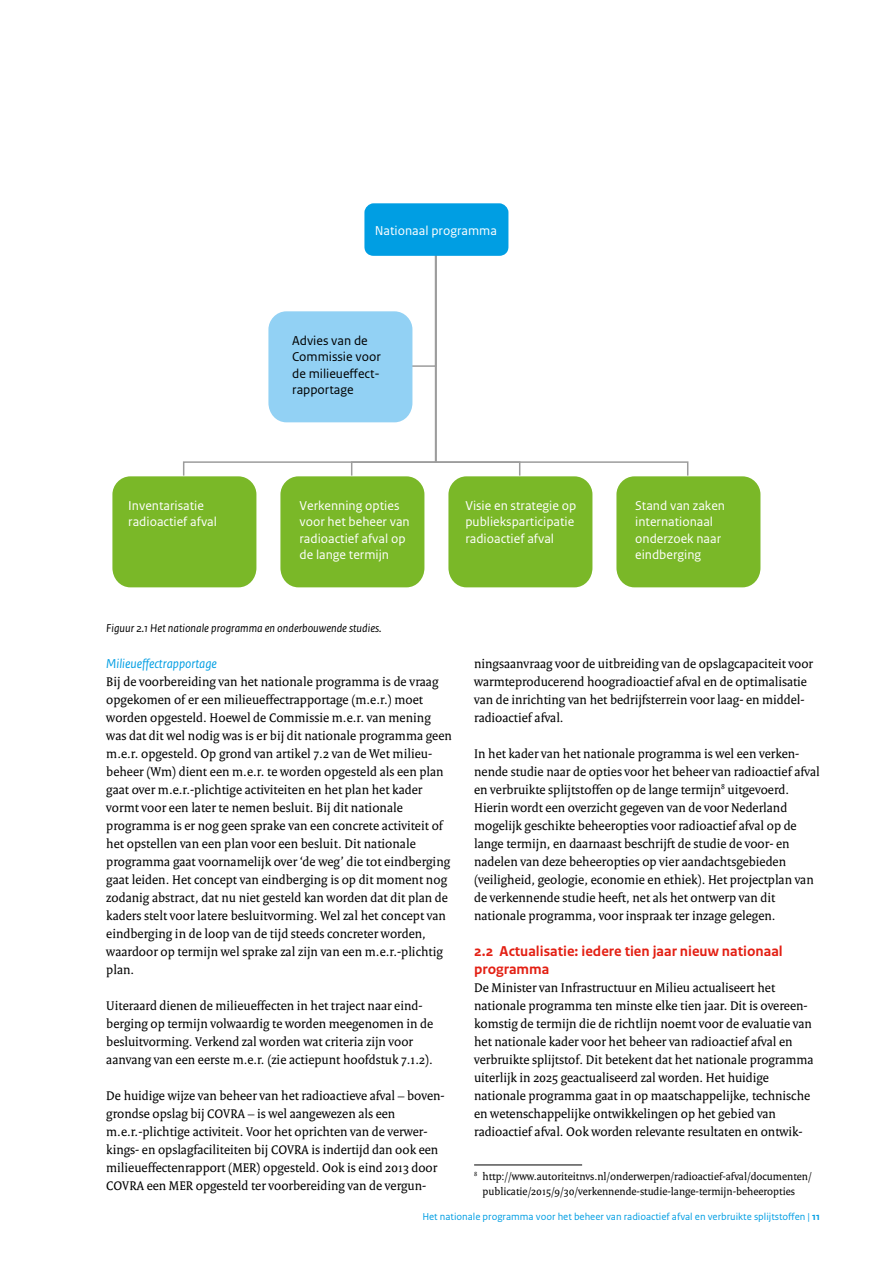
<style>
.page{position:relative;width:893px;height:1263px;background:#fff}
.page>*{position:absolute;margin:0;border:0;box-sizing:border-box;transform-origin:0 0}
._05_RO_Alineakop_San{font:700 15px/18px "Rijksoverheid Sans Text";color:#e31f13}
._10_RO_Broodtekst_Se{font:13.5px/18px "Rijksoverheid Serif";color:#000}
.t1{font:13.5px/16.2px "Rijksoverheid Sans Text";color:#fff}
.t2{font:13.5px/16.2px "Rijksoverheid Sans Text";color:#000}
._06_RO_Subalineakop{font:italic 13.5px "Rijksoverheid Sans Text";color:#009ee3}
._13_RO_Fotobijschrif{font:italic 12px "Rijksoverheid Sans Text";color:#000}
._14_RO_Voetnoot{font:11.25px/15px "Rijksoverheid Serif";color:#000}
.t3{font:10.5px "Rijksoverheid Sans Text";color:#009ee3}
.s1{font-weight:700}
</style>
<div class="page">
<hr style="left:0;top:0;width:1px;height:631px;background:#009ee3">
<hr style="left:474px;top:1164px;width:108px;height:1px;background:#000">
<svg style="left:521px;top:461px;width:168px;height:16px"></svg>
<svg style="left:437px;top:254px;width:84px;height:222px"></svg>
<svg style="left:183px;top:256px;width:254px;height:221px"></svg>
<div style="left:364px;top:203px;width:144px;height:53px;background:#009ee3;border-radius:9px"></div>
<div style="left:112px;top:476px;width:144px;height:111px;background:#7ab828;border-radius:18px"></div>
<div style="left:280px;top:476px;width:144px;height:111px;background:#7ab828;border-radius:18px"></div>
<div style="left:448px;top:476px;width:144px;height:111px;background:#7ab828;border-radius:18px"></div>
<div style="left:616px;top:476px;width:144px;height:111px;background:#7ab828;border-radius:18px"></div>
<div style="left:268px;top:311px;width:144px;height:111px;background:#92d1f4;border-radius:18px"></div>
<p class="t1" style="left:375px;top:222px;width:124px">Nationaal programma</p>
<p class="t2" style="left:292px;top:333px;width:90px">Advies van de<br>Commissie voor de milieue-ect&shy;rapportage</p>
<p class="t1" style="left:128px;top:498px;width:90px">Inventarisatie radioactief afval</p>
<p class="t1" style="left:299px;top:498px;width:112px">Verkenning opties voor het beheer van radioactief afval op de lange termijn</p>
<p class="t1" style="left:465px;top:498px;width:112px">Visie en strategie op publieksparticipatie radioactief afval</p>
<p class="t1" style="left:635px;top:498px;width:91px">Stand van zaken internationaal onderzoek naar eindberging</p>
<p class="_13_RO_Fotobijschrif" style="left:106px;top:621px;width:277px">Figuur 2.1 Het nationale programma en onderbouwende studies.</p>
<p class="_06_RO_Subalineakop" style="left:106px;top:656px;width:112px">Milieueffectrapportage</p>
<p class="_10_RO_Broodtekst_Se" style="left:106px;top:672px;width:347px">Bij de voorbereiding van het nationale programma is de vraag opgekomen of er een milieueffectrapportage (m.e.r.) moet worden opgesteld. Hoewel de Commissie m.e.r. van mening was dat dit wel nodig was is er bij dit nationale programma geen m.e.r. opgesteld. Op grond van artikel 7.2 van de Wet milieu&shy;beheer (Wm) dient een m.e.r. te worden opgesteld als een plan gaat over m.e.r.-plichtige activiteiten en het plan het kader vormt voor een later te nemen besluit. Bij dit nationale programma is er nog geen sprake van een concrete activiteit of het opstellen van een plan voor een besluit. Dit nationale programma gaat voornamelijk over ‘de weg’ die tot eindberging gaat leiden. Het concept van eindberging is op dit moment nog zodanig abstract, dat nu niet gesteld kan worden dat dit plan de kaders stelt voor latere besluitvorming. Wel zal het concept van eindberging in de loop van de tijd steeds concreter worden, waardoor op termijn wel sprake zal zijn van een m.e.r.-plichtig plan.</p>
<p class="_10_RO_Broodtekst_Se" style="left:106px;top:996px;width:328px">Uiteraard dienen de milieueffecten in het traject naar eind&shy;berging op termijn volwaardig te worden meegenomen in de besluitvorming. Verkend zal worden wat criteria zijn voor aanvang van een eerste m.e.r. (zie actiepunt hoofdstuk 7.1.2).</p>
<p class="_10_RO_Broodtekst_Se" style="left:106px;top:1086px;width:340px">De huidige wijze van beheer van het radioactieve afval – boven&shy;grondse opslag bij COVRA – is wel aangewezen als een m.e.r.-plichtige activiteit. Voor het oprichten van de verwer&shy;kings- en opslagfaciliteiten bij COVRA is indertijd dan ook een milieueffectenrapport (MER) opgesteld. Ook is eind 2013 door COVRA een MER opgesteld ter voorbereiding van de vergun-</p>
<p class="_10_RO_Broodtekst_Se" style="left:474px;top:654px;width:340px">ningsaanvraag voor de uitbreiding van de opslagcapaciteit voor warmteproducerend hoogradioactief afval en de optimalisatie van de inrichting van het bedrijfsterrein voor laag- en middel&shy;radioactief afval.</p>
<p class="_10_RO_Broodtekst_Se" style="left:474px;top:744px;width:347px">In het kader van het nationale programma is wel een verken&shy;nende studie naar de opties voor het beheer van radioactief afval en verbruikte splijtstoffen op de lange termijn<sup>8</sup> uitgevoerd.<br>Hierin wordt een overzicht gegeven van de voor Nederland mogelijk geschikte beheeropties voor radioactief afval op de lange termijn, en daarnaast beschrijft de studie de voor- en nadelen van deze beheeropties op vier aandachtsgebieden (veiligheid, geologie, economie en ethiek). Het projectplan van de verkennende studie heeft, net als het ontwerp van dit nationale programma, voor inspraak ter inzage gelegen.</p>
<p class="_05_RO_Alineakop_San" style="left:474px;top:942px;width:310px">2.2 Actualisatie: iedere tien jaar nieuw nationaal programma</p>
<p class="_10_RO_Broodtekst_Se" style="left:474px;top:978px;width:341px">De Minister van Infrastructuur en Milieu actualiseert het nationale programma ten minste elke tien jaar. Dit is overeen&shy;komstig de termijn die de richtlijn noemt voor de evaluatie van het nationale kader voor het beheer van radioactief afval en verbruikte splijtstof. Dit betekent dat het nationale programma uiterlijk in 2025 geactualiseerd zal worden. Het huidige nationale programma gaat in op maatschappelijke, technische en wetenschappelijke ontwikkelingen op het gebied van radioactief afval. Ook worden relevante resultaten en ontwik-</p>
<p class="_14_RO_Voetnoot" style="left:483px;top:1169px;width:331px;text-indent:-9px"><sup>8</sup> http://www.autoriteitnvs.nl/onderwerpen/radioactief-afval/documenten/ publicatie/2015/9/30/verkennende-studie-lange-termijn-beheeropties</p>
<p class="t3" style="left:422px;top:1211px;width:399px">Het nationale programma voor het beheer van radioactief afval en verbruikte splijtstoffen | <span class="s1">11</span></p>
</div>
